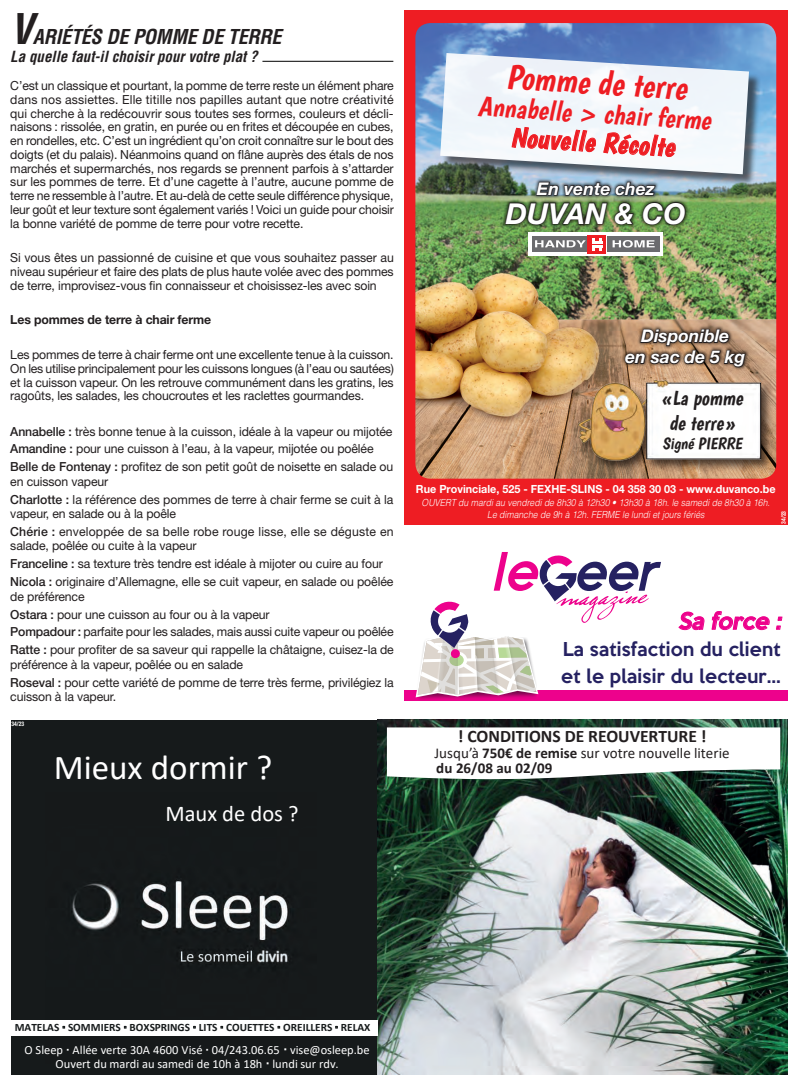
<style>
.page{position:relative;width:798px;height:1085px;background:#fff}
.page>*{position:absolute;margin:0;border:0;box-sizing:border-box;transform-origin:0 0}
.t1{font:35px "Calibri";color:#fff}
.t2{font:33.75px "Boogaloo";color:#ee1d23}
.t3{font:italic 700 28.75px "Helvetica Neue";color:#fff}
.t4{font:27.5px/28.9px "Boogaloo";color:#ee1d23;text-align:center}
.t5{font:22.5px "Calibri";color:#fff}
.t6{font:italic 500 21px "Keep Calm";color:#ed028c}
.t7{font:20.5px/24.6px "Boogaloo";color:#231f20;text-align:center}
.t8{font:italic 700 condensed 20px "Helvetica";letter-spacing:-.01em;color:#231f20}
.t9{font:500 17.5px/26.6px "Keep Calm";letter-spacing:.01em;color:#252161}
.t10{font:italic 700 17.5px/21px "Helvetica Neue";color:#fff;text-align:center}
.t11{font:700 17.5px "Calibri";color:#231f20}
.t12{font:16.38px "Boogaloo";color:#231f20}
.t13{font:15px/15.4px "Calibri";color:#231f20}
.t14{font:italic 700 condensed 15px "Helvetica";color:#231f20}
.t15{font:12.5px/13.8px "Helvetica Neue";letter-spacing:-.01em;color:#231f20}
.t16{font:12.5px "Calibri";color:#fff}
.t17{font:12.5px/17.9px "Helvetica Neue";letter-spacing:.01em;color:#231f20}
.t18{font:700 12.5px "Helvetica Neue";letter-spacing:-.01em;color:#231f20}
.t19{font:700 11.25px "Helvetica Neue";color:#fff;scale:.96 1}
.t20{font:700 11.25px "Calibri";color:#161a1b}
.t21{font:italic 300 9.75px/11.8px "Helvetica";color:#fff;text-align:center;scale:.89 1}
.t22{font:700 condensed 6.25px "Helvetica Neue";color:#fff;scale:.9 1}
.s1{font-size:41.25px}
.s2{font-weight:500}
.s3{font-size:22.5px}
.s4{font-weight:700}
</style>
<div class="page">
<div style="left:404px;top:11px;width:383px;height:513px;background:#ee1d23"></div>
<img style="left:415px;top:23px;width:361px;height:455px">
<div style="left:576px;top:379px;width:197px;height:94px;background:#231f20;opacity:.75"></div>
<img style="left:577px;top:380px;width:184px;height:81px">
<div style="left:620px;top:325px;width:128px;height:46px;background:#231f20;opacity:.75"></div>
<svg style="left:624px;top:328px;width:122px;height:40px;background:#775d4a"></svg>
<div style="left:441px;top:55px;width:320px;height:132px;background:#231f20;opacity:.75"></div>
<svg style="left:440px;top:53px;width:308px;height:121px;background:#d7e0ea"></svg>
<svg style="left:511px;top:127px;width:85px;height:25px;background:#f2c4c8"></svg>
<svg style="left:602px;top:132px;width:74px;height:25px;background:#f4c4c7"></svg>
<div style="left:528px;top:232px;width:134px;height:24px;background:linear-gradient(to right,#fefefe,#fff)"></div>
<svg style="left:587px;top:250px;width:18px;height:3px"></svg>
<div style="left:607px;top:236px;width:52px;height:15px;background:#6b6b6e"></div>
<div style="left:531px;top:236px;width:55px;height:15px;background:#6b6b6e"></div>
<div style="left:501px;top:178px;width:188px;height:51px;background:#231f20;opacity:.75"></div>
<img style="left:504px;top:181px;width:182px;height:69px">
<hr style="left:262px;top:61px;width:131px;height:1px;background:#000">
<div style="left:11px;top:719px;width:776px;height:355px;background:#161a1b"></div>
<img style="left:72px;top:881px;width:217px;height:82px">
<img style="left:377px;top:719px;width:410px;height:355px">
<div style="left:11px;top:1020px;width:366px;height:16px;background:#fff"></div>
<svg style="left:387px;top:727px;width:393px;height:58px;background:#d6dbd9"></svg>
<div style="left:404px;top:690px;width:383px;height:10px;background:#ed028c"></div>
<img style="left:413px;top:697px;width:124px;height:4px">
<svg style="left:678px;top:611px;width:26px;height:19px"></svg>
<svg style="left:711px;top:611px;width:58px;height:19px"></svg>
<svg style="left:776px;top:616px;width:6px;height:13px"></svg>
<svg style="left:415px;top:552px;width:245px;height:145px"></svg>
<h3 class="t8" style="left:10px;top:24px;width:273px"><span class="s1">V</span>ARIÉTÉS DE POMME DE TERRE</h3>
<p class="t14" style="left:10px;top:47px;width:249px">La quelle faut-il choisir pour votre plat ?</p>
<p class="t15" style="left:10px;top:79px;width:385px;text-align:justify">C’est un classique et pourtant, la pomme de terre reste un élément phare dans nos assiettes. Elle titille nos papilles autant que notre créativité qui cherche à la redécouvrir sous toutes ses formes, couleurs et décli&shy;naisons : rissolée, en gratin, en purée ou en frites et découpée en cubes, en rondelles, etc. C’est un ingrédient qu’on croit connaître sur le bout des doigts (et du palais). Néanmoins quand on flâne auprès des étals de nos marchés et supermarchés, nos regards se prennent parfois à s’attarder sur les pommes de terre. Et d’une cagette à l’autre, aucune pomme de terre ne ressemble à l’autre. Et au-delà de cette seule différence physique, leur goût et leur texture sont également variés ! Voici un guide pour choisir la bonne variété de pomme de terre pour votre recette.</p>
<p class="t15" style="left:10px;top:251px;width:385px;text-align:justify">Si vous êtes un passionné de cuisine et que vous souhaitez passer au niveau supérieur et faire des plats de plus haute volée avec des pommes de terre, improvisez-vous fin connaisseur et choisissez-les avec soin</p>
<p class="t18" style="left:10px;top:312px;width:202px">Les pommes de terre à chair ferme</p>
<p class="t15" style="left:10px;top:347px;width:385px;text-align:justify">Les pommes de terre à chair ferme ont une excellente tenue à la cuisson.<br>On les utilise principalement pour les cuissons longues (à l’eau ou sautées) et la cuisson vapeur. On les retrouve communément dans les gratins, les ragoûts, les salades, les choucroutes et les raclettes gourmandes.</p>
<p class="t15" style="left:10px;top:422px;width:384px;line-height:17.9px"><span class="s2">Annabelle :</span> très bonne tenue à la cuisson, idéale à la vapeur ou mijotée<br><span class="s2">Amandine :</span> pour une cuisson à l’eau, à la vapeur, mijotée ou poêlée<br><span class="s2">Belle de Fontenay :</span> profitez de son petit goût de noisette en salade ou</p>
<p class="t15" style="left:10px;top:472px;width:384px;line-height:17.9px">en cuisson vapeur<br><span class="s2">Charlotte :</span> la référence des pommes de terre à chair ferme se cuit à la</p>
<p class="t17" style="left:10px;top:504px;width:384px">vapeur, en salade ou à la poêle<br><span class="s2">Chérie :</span> enveloppée de sa belle robe rouge lisse, elle se déguste en</p>
<p class="t15" style="left:10px;top:536px;width:384px;line-height:17.9px">salade, poêlée ou cuite à la vapeur<br><span class="s2">Franceline :</span> sa texture très tendre est idéale à mijoter ou cuire au four<br><span class="s2">Nicola :</span> originaire d’Allemagne, elle se cuit vapeur, en salade ou poêlée</p>
<p class="t15" style="left:10px;top:587px;width:385px;line-height:17.9px">de préférence<br><span class="s2">Ostara :</span> pour une cuisson au four ou à la vapeur<br><span class="s2">Pompadour :</span> parfaite pour les salades, mais aussi cuite vapeur ou poêlée <span class="s2">Ratte :</span> pour profiter de sa saveur qui rappelle la châtaigne, cuisez-la de</p>
<p class="t15" style="left:10px;top:655px;width:384px;line-height:17.9px">préférence à la vapeur, poêlée ou en salade<br><span class="s2">Roseval :</span> pour cette variété de pomme de terre très ferme, privilégiez la</p>
<p class="t15" style="left:10px;top:689px;width:107px">cuisson à la vapeur.</p>
<p class="t22" style="left:12px;top:719px;width:16px">34/23</p>
<h1 class="t1" style="left:54px;top:743px;width:220px">Mieux dormir ?</h1>
<h3 class="t5" style="left:165px;top:797px;width:135px">Maux de dos ?</h3>
<h2 class="t2" style="left:507px;top:57px;width:182px;rotate:3deg">Pomme de terre</h2>
<h3 class="t4" style="left:479px;top:90px;width:235px;rotate:4deg">Annabelle <span class="s3">&gt;</span> chair ferme<br>Nouvelle Récolte</h3>
<h3 class="t10" style="left:536px;top:178px;width:119px">En vente chez</h3>
<h3 class="t3" style="left:505px;top:196px;width:182px">DUVAN &amp; CO</h3>
<h3 class="t10" style="left:625px;top:325px;width:121px">Disponible<br>en sac de 5 kg</h3>
<h3 class="t7" style="left:661px;top:385px;width:87px">«La pomme de terre»</h3>
<h3 class="t12" style="left:662px;top:434px;width:84px">Signé PIERRE</h3>
<p class="t19" style="left:416px;top:481px;width:376px">Rue Provinciale, 525 - FEXHE-SLINS - 04 358 30 03 - www.duvanco.be</p>
<p class="t21" style="left:421px;top:496px;width:393px">OUVERT du mardi au vendredi de 8h30 à 12h30 • 13h30 à 18h. le samedi de 8h30 à 16h.<br>Le dimanche de 9h à 12h. FERME le lundi et jours fériés</p>
<p class="t22" style="left:779px;top:523px;width:16px;rotate:-90deg">34/23</p>
<h3 class="t6" style="left:677px;top:602px;width:110px">Sa force :</h3>
<h3 class="t9" style="left:561px;top:634px;width:221px">La satisfaction du client et le plaisir du lecteur...</h3>
<h3 class="t11" style="left:457px;top:723px;width:250px">! CONDITIONS DE REOUVERTURE !</h3>
<p class="t13" style="left:434px;top:744px;width:296px">Jusqu’à <span class="s4">750€ de remise</span> sur votre nouvelle literie <span class="s4">du 26/08 au 02/09</span></p>
<p class="t20" style="left:15px;top:1019px;width:357px">MATELAS SOMMIERS BOXSPRINGS LITS COUETTES OREILLERS RELAX</p>
<p class="t16" style="left:25px;top:1040px;width:346px">O Sleep Allée verte 30A 4600 Visé 04/243.06.65 vise@osleep.be</p>
<p class="t16" style="left:56px;top:1054px;width:284px">Ouvert du mardi au samedi de 10h à 18h lundi sur rdv.</p>
</div>
